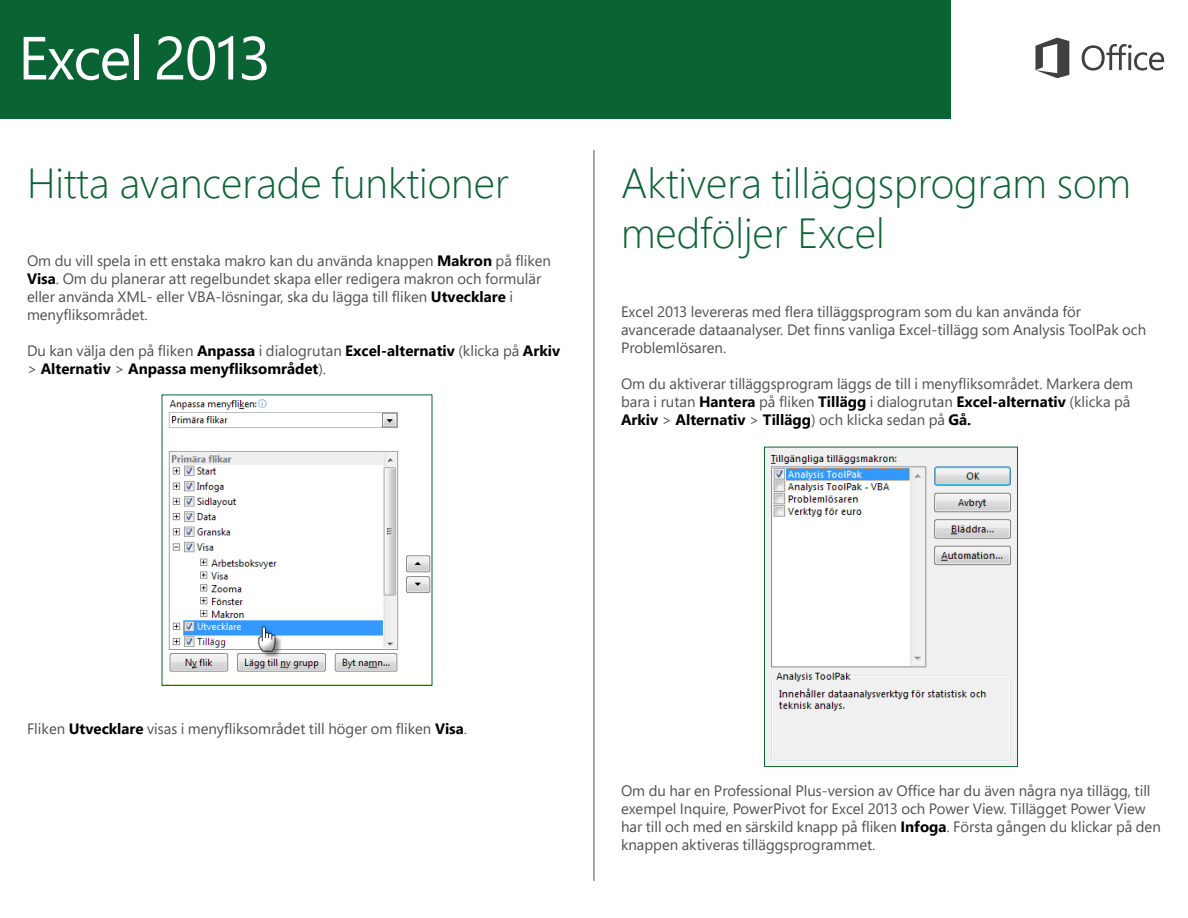
<style>
.page{position:relative;width:1188px;height:918px;background:#fff}
.page>*{position:absolute;margin:0;border:0;box-sizing:border-box;transform-origin:0 0}
.t1{font:300 42px/50.4px "Segoe Pro";color:#0a6332}
.t2{font:15px/18px "Segoe Pro";color:#505050}
.t3{font:700 15px/18px "Segoe Pro";color:#000}
.s1{font-weight:700;color:#000}
.s2{font-weight:400;color:#505050}
</style>
<div class="page">
<div style="left:0;top:0;width:950px;height:119px;background:#0a6332"></div>
<svg style="left:1082px;top:44px;width:82px;height:27px"></svg>
<svg style="left:1035px;top:38px;width:34px;height:40px"></svg>
<svg style="left:24px;top:37px;width:105px;height:43px"></svg>
<div style="left:134px;top:34px;width:5px;height:46px;background:#fff"></div>
<svg style="left:157px;top:36px;width:76px;height:44px"></svg>
<svg style="left:242px;top:36px;width:25px;height:44px"></svg>
<img style="left:766px;top:449px;width:250px;height:316px">
<div style="left:764px;top:447px;width:254px;height:320px;border:1px solid #0a6332"></div>
<img style="left:168px;top:399px;width:262px;height:273px">
<hr style="left:594px;top:150px;width:1px;height:731px;background:#505050">
<h1 class="t1" style="left:27px;top:157px;width:483px">Hitta avancerade funktioner</h1>
<p class="t2" style="left:27px;top:252px;width:526px">Om du vill spela in ett enstaka makro kan du använda knappen <span class="s1">Makron</span> på fliken <span class="s1">Visa</span>. Om du planerar att regelbundet skapa eller redigera makron och formulär eller använda XML- eller VBA-lösningar, ska du lägga till fliken <span class="s1">Utvecklare</span> i menyfliksområdet.</p>
<p class="t3" style="left:27px;top:342px;width:535px"><span class="s2">Du kan välja den på fliken</span> Anpassa <span class="s2">i dialogrutan</span> Excel-alternativ <span class="s2">(klicka på</span> Arkiv <span class="s2">&gt;</span> Alternativ <span class="s2">&gt;</span> Anpassa menyfliksområdet<span class="s2">).</span></p>
<h1 class="t1" style="left:621px;top:157px;width:512px">Aktivera tilläggsprogram som medföljer Excel</h1>
<p class="t2" style="left:621px;top:302px;width:527px">Excel 2013 levereras med flera tilläggsprogram som du kan använda för avancerade dataanalyser. Det finns vanliga Excel-tillägg som Analysis ToolPak och<br>Problemlösaren.</p>
<p class="t2" style="left:621px;top:374px;width:514px">Om du aktiverar tilläggsprogram läggs de till i menyfliksområdet. Markera dem bara i rutan <span class="s1">Hantera</span> på fliken <span class="s1">Tillägg</span> i dialogrutan <span class="s1">Excel-alternativ</span> (klicka på<br><span class="s1">Arkiv</span> &gt; <span class="s1">Alternativ</span> &gt; <span class="s1">Tillägg</span>) och klicka sedan på <span class="s1">Gå.</span></p>
<p class="t2" style="left:27px;top:719px;width:442px">Fliken <span class="s1">Utvecklare</span> visas i menyfliksområdet till höger om fliken <span class="s1">Visa</span>.</p>
<p class="t2" style="left:621px;top:781px;width:541px">Om du har en Professional Plus-version av Office har du även några nya tillägg, till exempel Inquire, PowerPivot for Excel 2013 och Power View. Tillägget Power View har till och med en särskild knapp på fliken <span class="s1">Infoga</span>. Första gången du klickar på den knappen aktiveras tilläggsprogrammet.</p>
</div>
